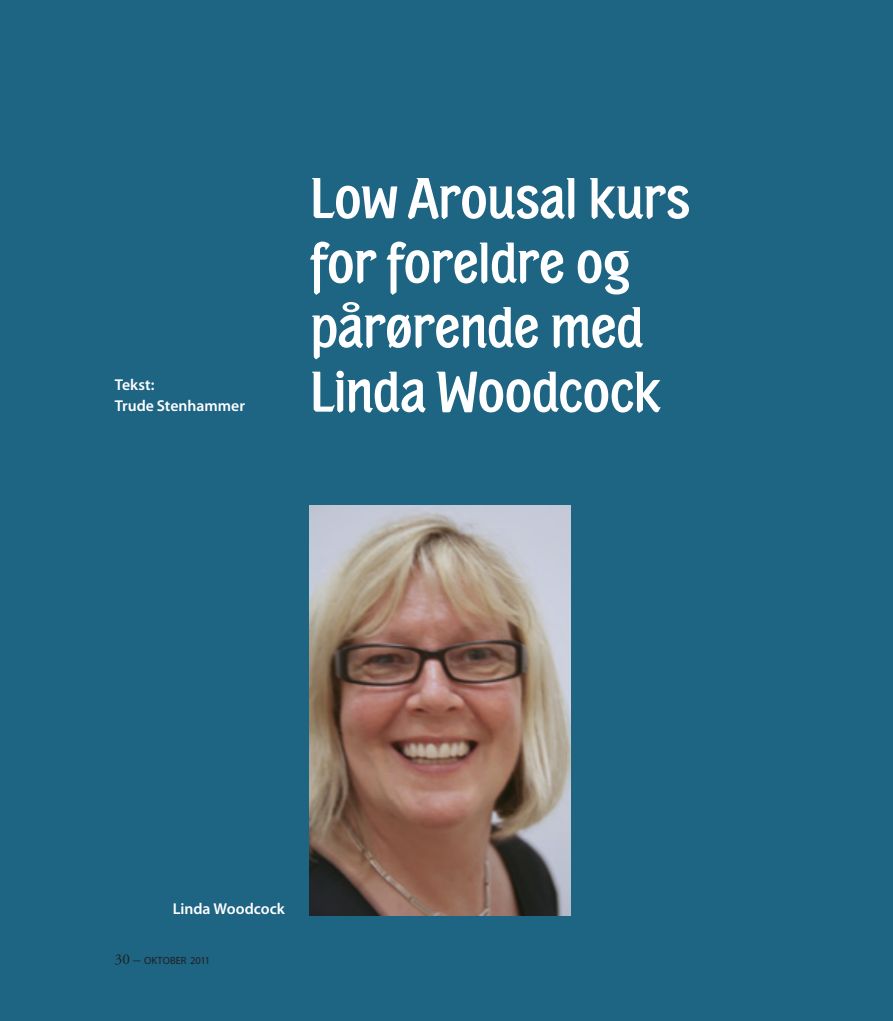
<style>
.page{position:relative;width:893px;height:1021px;background:#fff}
.page>*{position:absolute;margin:0;border:0;box-sizing:border-box;transform-origin:0 0}
.t1{font:300 60px/64.5px "Portobello";letter-spacing:-.005em;color:#fff}
.t2{font:600 15.75px/21px "Myriad Pro";color:#fff}
.t3{font:10.5px "Myriad Pro";letter-spacing:-.005em;color:#231f20}
.s1{font-family:"Adobe Garamond Pro";font-size:15px}
</style>
<div class="page">
<div style="left:0;top:0;width:893px;height:1020px;background:#1e6483"></div>
<img style="left:309px;top:506px;width:262px;height:409px">
<p class="t2" style="left:115px;top:374px;width:132px">Tekst:<br>Trude Stenhammer</p>
<p class="t1" style="left:310px;top:167px;width:381px">Low Arousal kurs for foreldre og pårørende med<br>Linda Woodcock</p>
<p class="t2" style="left:173px;top:897px;width:114px">Linda Woodcock</p>
<p class="t3" style="left:115px;top:953px;width:97px"><span class="s1">30 –</span> OKTOBER 2011</p>
</div>
